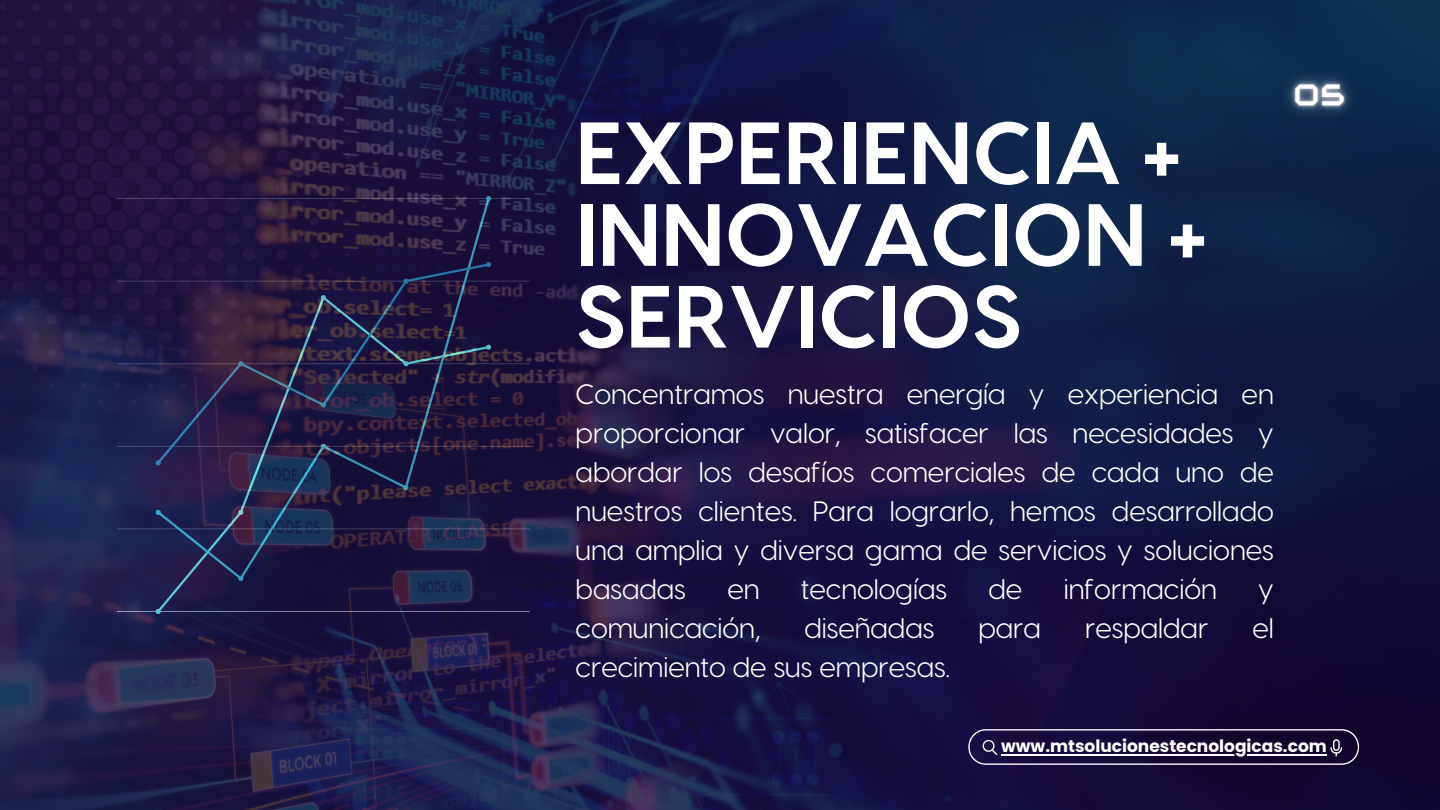
<style>
.page{position:relative;width:1440px;height:810px;background:#fff}
.page>*{position:absolute;margin:0;border:0;box-sizing:border-box;transform-origin:0 0}
.t1{font:700 88px/81.8px "Visby CF";color:#fff}
.t2{font:28px/39px "Visby CF";color:#fff;text-align:justify}
.t3{font:700 17px "Poppins";color:#fff}
</style>
<div class="page">
<img style="left:0;top:0;width:1440px;height:810px">
<svg style="left:0;top:0;width:367px;height:405px;fill:#201640"></svg>
<hr style="left:117px;top:611px;width:413px;height:1px;background:#fff;opacity:.6">
<hr style="left:117px;top:529px;width:413px;height:1px;background:#fff;opacity:.25">
<hr style="left:117px;top:446px;width:413px;height:1px;background:#fff;opacity:.25">
<hr style="left:117px;top:363px;width:413px;height:1px;background:#fff;opacity:.25">
<hr style="left:117px;top:281px;width:413px;height:1px;background:#fff;opacity:.25">
<hr style="left:117px;top:198px;width:413px;height:1px;background:#fff;opacity:.25">
<svg style="left:155px;top:196px;width:336px;height:419px"></svg>
<img style="left:1264px;top:48px;width:110px;height:94px">
<svg style="left:968px;top:729px;width:391px;height:36px"></svg>
<hr style="left:1001px;top:754px;width:326px;height:1px;background:#fff">
<p class="t1" style="left:576px;top:107px;width:633px">EXPERIENCIA +<br>INNOVACION +<br>SERVICIOS</p>
<p class="t2" style="left:576px;top:373px;width:700px">Concentramos nuestra energía y experiencia en proporcionar valor, satisfacer las necesidades y abordar los desafíos comerciales de cada uno de nuestros clientes. Para lograrlo, hemos desarrollado una amplia y diversa gama de servicios y soluciones basadas</p>
<p class="t2" style="left:727px;top:568px;width:34px">en</p>
<p class="t2" style="left:801px;top:568px;width:148px">tecnologías</p>
<p class="t2" style="left:989px;top:568px;width:35px">de</p>
<p class="t2" style="left:1064px;top:568px;width:155px">información</p>
<p class="t2" style="left:1258px;top:568px;width:17px">y</p>
<p class="t2" style="left:576px;top:607px;width:186px">comunicación,</p>
<p class="t2" style="left:804px;top:607px;width:132px">diseñadas</p>
<p class="t2" style="left:978px;top:607px;width:64px">para</p>
<p class="t2" style="left:1085px;top:607px;width:125px">respaldar</p>
<p class="t2" style="left:1252px;top:607px;width:23px">el</p>
<p class="t2" style="left:576px;top:646px;width:376px">crecimiento de sus empresas.</p>
<p class="t3" style="left:1001px;top:735px;width:327px">www.mtsolucionestecnologicas.com</p>
</div>
